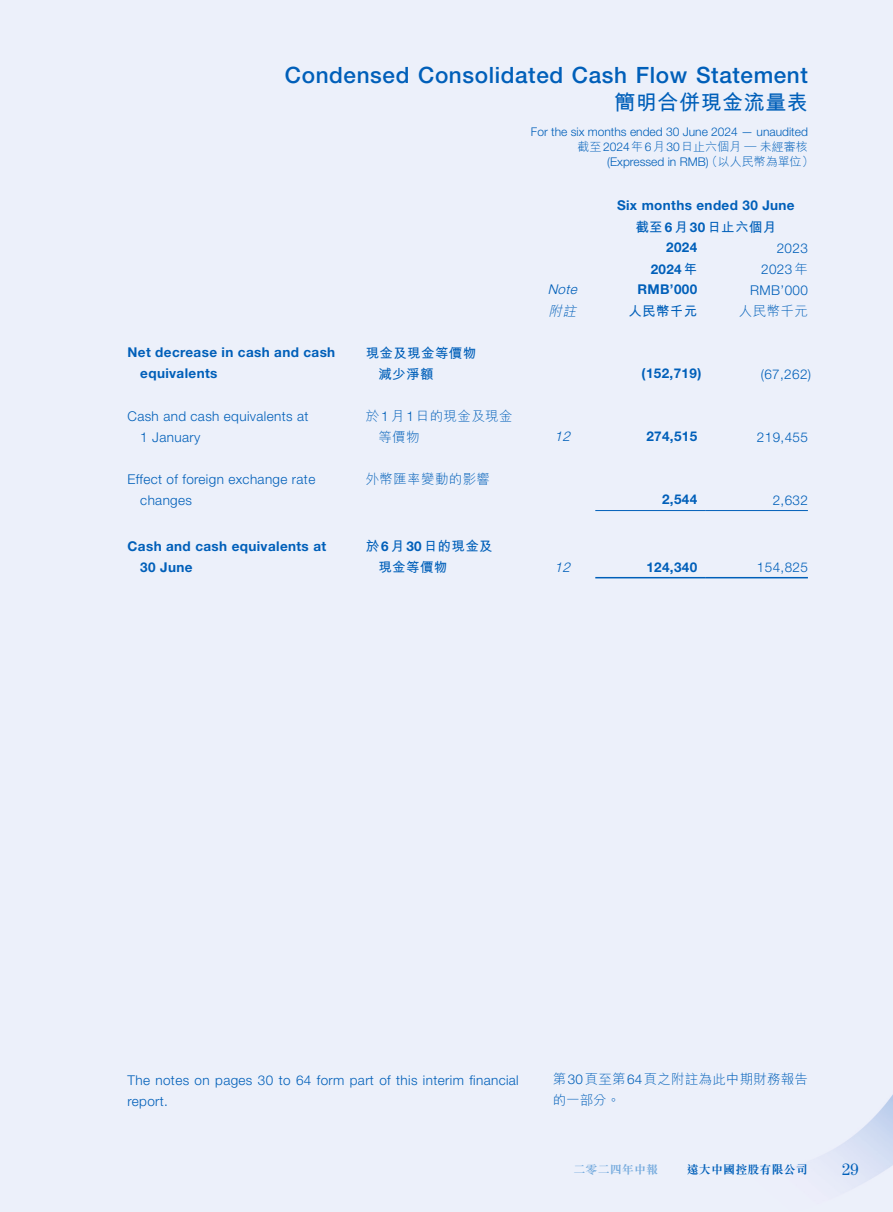
<style>
.page{position:relative;width:893px;height:1212px;background:#ecf0fa}
.page>*{position:absolute;margin:0;border:0;box-sizing:border-box;transform-origin:0 0}
.t1{font:500 22.5px "Helvetica Neue LT Pro";letter-spacing:.025em;color:#005fb9}
.t2{font:700 21px "M Hei HK";letter-spacing:.025em;color:#005fb9}
.t3{font:16.5px "Century Std";color:#005fb9}
.t4{font:300 13.5px/21px "Helvetica Neue LT Pro";letter-spacing:.025em;color:#005fb9}
.t5{font:700 13.5px/21px "Helvetica Neue LT Pro";letter-spacing:.025em;color:#005fb9}
.t6{font:300 13.5px/21px "M Hei HK";letter-spacing:.025em;color:#005fb9}
.t7{font:700 13.5px/21px "M Hei HK";letter-spacing:.025em;color:#005fb9}
.t8{font:italic 300 13.5px "Helvetica Neue LT Pro";color:#005fb9}
.t9{font:italic 300 13.5px "M Hei HK";color:#005fb9}
.t10{font:300 12px "Helvetica Neue LT Pro";color:#005fb9}
.t11{font:300 12px "M Hei HK";color:#005fb9}
.t12{font:700 12px "M Sung HK";letter-spacing:.01em;color:#005fb9}
.t13{font:700 12px "M Sung HK";letter-spacing:.01em;color:#74aadd}
.s1{font-family:"Helvetica Neue LT Pro"}
.s2{font-family:"M Hei HK"}
</style>
<div class="page">
<img style="left:827px;top:1094px;width:66px;height:90px">
<hr style="left:595px;top:510px;width:111px;height:1px;background:#005fb9">
<hr style="left:706px;top:510px;width:102px;height:1px;background:#005fb9">
<hr style="left:595px;top:577px;width:111px;height:1px;background:#005fb9">
<hr style="left:706px;top:577px;width:102px;height:1px;background:#005fb9">
<h1 class="t1" style="left:285px;top:62px;width:524px">Condensed Consolidated Cash Flow Statement</h1>
<h2 class="t2" style="left:614px;top:87px;width:195px">簡明合併現金流量表</h2>
<p class="t10" style="left:531px;top:125px;width:278px">For the six months ended 30 June 2024 — unaudited</p>
<p class="t11" style="left:578px;top:138px;width:232px">截至<span class="s1">2024</span>年<span class="s1">6</span>月<span class="s1">30</span>日止六個月 — 未經審核</p>
<p class="t10" style="left:607px;top:155px;width:208px">(Expressed in RMB) <span class="s2">（以人民幣為單位）</span></p>
<p class="t5" style="left:617px;top:195px;width:179px">Six months ended 30 June</p>
<p class="t7" style="left:635px;top:215px;width:142px">截至<span class="s1">6</span>月<span class="s1">30</span>日止六個月</p>
<p class="t5" style="left:666px;top:237px;width:33px">2024</p>
<p class="t4" style="left:777px;top:237px;width:33px">2023</p>
<p class="t5" style="left:651px;top:258px;width:48px">2024<span class="s2">年</span></p>
<p class="t4" style="left:761px;top:258px;width:48px">2023<span class="s2">年</span></p>
<p class="t5" style="left:140px;top:342px;width:196px;text-indent:-13px">Net decrease in cash and cash equivalents</p>
<p class="t7" style="left:378px;top:341px;width:99px;text-indent:-13px">現金及現金等價物減少淨額</p>
<p class="t4" style="left:140px;top:405px;width:170px;text-indent:-13px">Cash and cash equivalents at<br>1 January</p>
<p class="t6" style="left:378px;top:405px;width:136px;text-indent:-13px">於<span class="s1">1</span>月<span class="s1">1</span>日的現金及現金等價物</p>
<p class="t4" style="left:140px;top:468px;width:177px;text-indent:-13px">Effect of foreign exchange rate changes</p>
<p class="t6" style="left:366px;top:468px;width:126px">外幣匯率變動的影響</p>
<p class="t5" style="left:140px;top:535px;width:187px;text-indent:-13px">Cash and cash equivalents at<br>30 June</p>
<p class="t7" style="left:378px;top:535px;width:116px;text-indent:-13px">於<span class="s1">6</span>月<span class="s1">30</span>日的現金及現金等價物</p>
<p class="t8" style="left:548px;top:281px;width:34px">Note</p>
<p class="t5" style="left:637px;top:279px;width:61px">RMB’000</p>
<p class="t4" style="left:750px;top:279px;width:59px">RMB’000</p>
<p class="t9" style="left:548px;top:301px;width:33px">附註</p>
<p class="t7" style="left:628px;top:299px;width:70px">人民幣千元</p>
<p class="t6" style="left:739px;top:300px;width:70px">人民幣千元</p>
<p class="t5" style="left:642px;top:363px;width:61px">(152,719)</p>
<p class="t4" style="left:761px;top:363px;width:52px">(67,262)</p>
<p class="t8" style="left:555px;top:428px;width:21px">12</p>
<p class="t5" style="left:646px;top:426px;width:52px">274,515</p>
<p class="t4" style="left:757px;top:426px;width:52px">219,455</p>
<p class="t5" style="left:662px;top:489px;width:37px">2,544</p>
<p class="t4" style="left:773px;top:489px;width:37px">2,632</p>
<p class="t8" style="left:555px;top:559px;width:21px">12</p>
<p class="t5" style="left:646px;top:556px;width:52px">124,340</p>
<p class="t4" style="left:757px;top:557px;width:52px">154,825</p>
<p class="t4" style="left:128px;top:1070px;width:393px">The notes on pages 30 to 64 form part of this interim financial report.</p>
<p class="t6" style="left:553px;top:1068px;width:257px">第<span class="s1">30</span>頁至第<span class="s1">64</span>頁之附註為此中期財務報告的一部分。</p>
<p class="t13" style="left:573px;top:1161px;width:86px">二零二四年中報</p>
<p class="t12" style="left:687px;top:1161px;width:123px">遠大中國控股有限公司</p>
<p class="t3" style="left:842px;top:1160px;width:18px">29</p>
</div>
